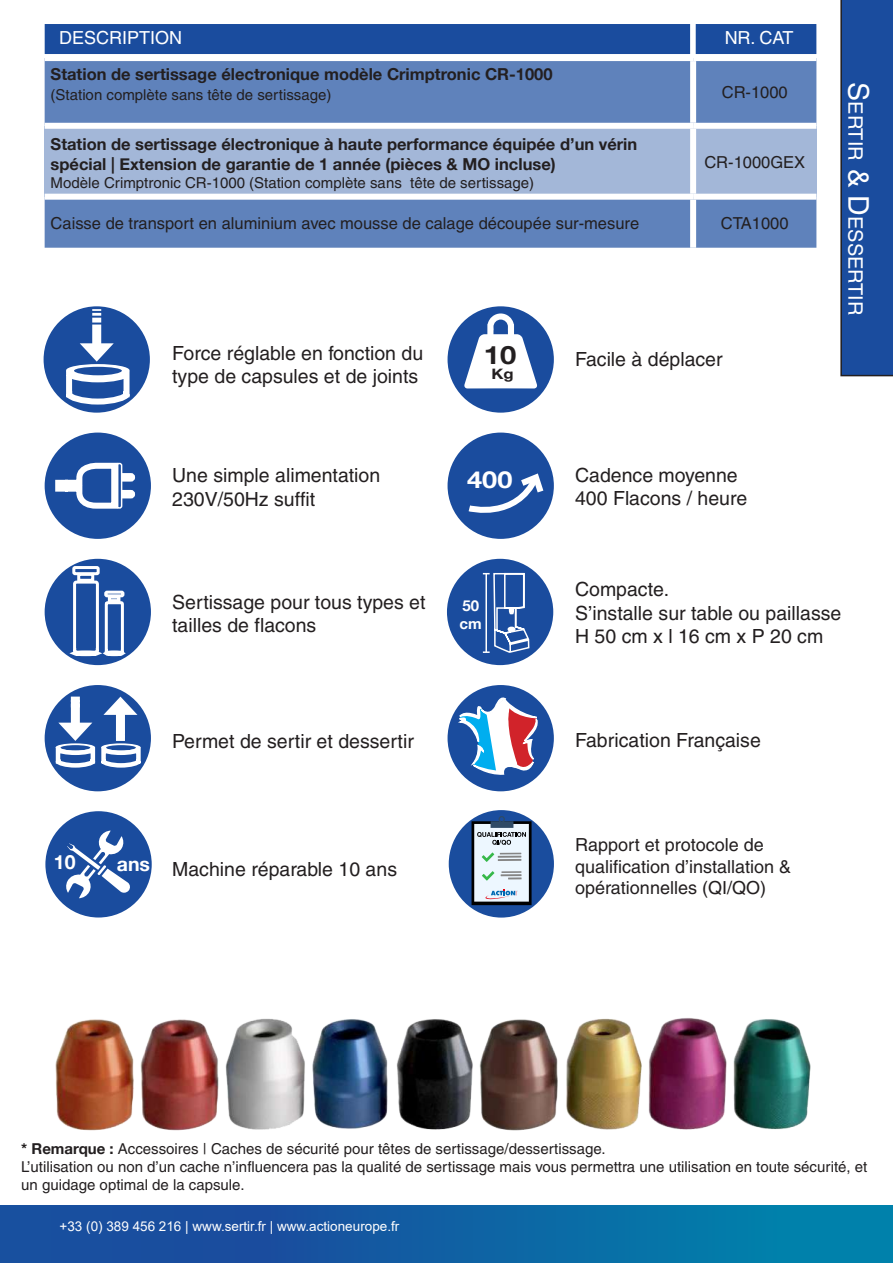
<style>
.page{position:relative;width:893px;height:1263px;background:#fff}
.page>*{position:absolute;margin:0;border:0;box-sizing:border-box;transform-origin:0 0}
.t1{font:700 25.2px "Helvetica Neue";color:#231f20;scale:1.16 1}
.t2{font:700 23.4px "Helvetica Neue";color:#fff;scale:1.16 1}
.t3{font:19.95px "Helvetica";color:#fff}
.t4{font:19.5px/23.4px "Helvetica";color:#231f20}
.t5{font:700 19.5px "Helvetica Neue";color:#fff}
.t6{font:18px/21.6px "Helvetica";color:#231f20}
.t7{font:18px "Helvetica";color:#fff}
.t8{font:700 16.5px/19.8px "Helvetica Neue";color:#231f20}
.t9{font:16.5px "Helvetica";color:#231f20}
.t10{font:15px/18px "Helvetica";color:#231f20}
.t11{font:700 15px/18px "Helvetica Neue";color:#fff}
.t12{font:700 14.4px "Helvetica Neue";color:#231f20;scale:1.16 1}
.t13{font:13.5px "Arial";color:#fff}
.s1{font-size:28.5px}
.s2{font-family:"Helvetica Neue";font-weight:700}
</style>
<div class="page">
<div style="left:0;top:1205px;width:893px;height:58px;background:linear-gradient(to right,#1f429c,#0084ac)"></div>
<div style="left:840px;top:0;width:53px;height:376px;background:#1a4c9e"></div>
<div style="left:45px;top:61px;width:771px;height:187px;background:#5f82bb"></div>
<div style="left:45px;top:126px;width:648px;height:71px;background:#a3b7d8"></div>
<div style="left:693px;top:126px;width:123px;height:71px;background:#a3b7d8"></div>
<div style="left:690px;top:61px;width:6px;height:62px;background:#fff"></div>
<div style="left:45px;top:123px;width:648px;height:6px;background:#fff"></div>
<div style="left:693px;top:123px;width:123px;height:6px;background:#fff"></div>
<div style="left:690px;top:129px;width:6px;height:65px;background:#fff"></div>
<div style="left:45px;top:194px;width:648px;height:6px;background:#fff"></div>
<div style="left:693px;top:194px;width:123px;height:6px;background:#fff"></div>
<div style="left:690px;top:200px;width:6px;height:48px;background:#fff"></div>
<div style="left:45px;top:24px;width:645px;height:30px;background:#1a4c9e"></div>
<div style="left:696px;top:24px;width:120px;height:30px;background:#1a4c9e"></div>
<img style="left:55px;top:1018px;width:756px;height:113px">
<div style="left:44px;top:306px;width:106px;height:107px;background:#1a4c9e;border-radius:50%"></div>
<div style="left:448px;top:306px;width:106px;height:107px;background:#1a4c9e;border-radius:50%"></div>
<div style="left:448px;top:433px;width:106px;height:106px;background:#1a4c9e;border-radius:50%"></div>
<div style="left:447px;top:559px;width:106px;height:106px;background:#1a4c9e;border-radius:50%"></div>
<div style="left:448px;top:685px;width:106px;height:106px;background:#1a4c9e;border-radius:50%"></div>
<div style="left:45px;top:433px;width:106px;height:106px;background:#1a4c9e;border-radius:50%"></div>
<div style="left:45px;top:559px;width:106px;height:106px;background:#1a4c9e;border-radius:50%"></div>
<svg style="left:55px;top:462px;width:81px;height:47px"></svg>
<div style="left:77px;top:573px;width:17px;height:9px;border:3px solid #fff"></div>
<div style="left:72px;top:566px;width:28px;height:9px;border:3px solid #fff"></div>
<svg style="left:72px;top:579px;width:53px;height:78px"></svg>
<div style="left:105px;top:650px;width:19px;height:6px;border:4px solid #fff;border-radius:50%"></div>
<div style="left:104px;top:591px;width:20px;height:6px;border:3px solid #fff"></div>
<svg style="left:464px;top:313px;width:74px;height:75px"></svg>
<svg style="left:468px;top:473px;width:80px;height:47px"></svg>
<svg style="left:456px;top:572px;width:87px;height:204px"></svg>
<div style="left:92px;top:324px;width:9px;height:26px;background:#fff"></div>
<svg style="left:63px;top:343px;width:70px;height:65px"></svg>
<div style="left:92px;top:318px;width:9px;height:5px;background:#fff"></div>
<svg style="left:92px;top:309px;width:9px;height:7px"></svg>
<div style="left:45px;top:685px;width:106px;height:106px;background:#1a4c9e;border-radius:50%"></div>
<div style="left:71px;top:697px;width:9px;height:33px;background:#fff"></div>
<div style="left:116px;top:708px;width:9px;height:33px;background:#fff"></div>
<svg style="left:103px;top:697px;width:34px;height:18px"></svg>
<svg style="left:54px;top:723px;width:89px;height:47px"></svg>
<div style="left:45px;top:811px;width:107px;height:106px;background:#1a4c9e;border-radius:50%"></div>
<svg style="left:66px;top:830px;width:64px;height:68px"></svg>
<div style="left:449px;top:810px;width:105px;height:107px;background:#1a4d9e;border-radius:50%"></div>
<div style="left:471px;top:821px;width:61px;height:84px;background:#000"></div>
<div style="left:474px;top:824px;width:55px;height:78px;background:#edf7ff"></div>
<svg style="left:501px;top:874px;width:21px;height:5px"></svg>
<hr style="left:501px;top:871px;width:20px;height:2px;background:#858585">
<hr style="left:498px;top:856px;width:23px;height:2px;background:#858585">
<hr style="left:498px;top:859px;width:23px;height:2px;background:#858585">
<svg style="left:500px;top:853px;width:21px;height:1px"></svg>
<svg style="left:482px;top:852px;width:12px;height:10px"></svg>
<svg style="left:482px;top:871px;width:12px;height:10px"></svg>
<svg style="left:477px;top:816px;width:49px;height:29px"></svg>
<svg style="left:485px;top:889px;width:33px;height:11px"></svg>
<p class="t7" style="left:59px;top:27px;width:125px">DESCRIPTION</p>
<p class="t7" style="left:725px;top:27px;width:70px">NR. CAT</p>
<p class="t8" style="left:51px;top:64px;width:503px">Station de sertissage électronique modèle Crimptronic CR-1000</p>
<p class="t10" style="left:51px;top:86px;width:282px">(Station complète sans tête de sertissage)</p>
<p class="t9" style="left:722px;top:83px;width:68px">CR-1000</p>
<p class="t8" style="left:51px;top:134px;width:588px">Station de sertissage électronique à haute performance équipée d’un vérin spécial | Extension de garantie de 1 année (pièces &amp; MO incluse)</p>
<p class="t10" style="left:51px;top:174px;width:485px">Modèle Crimptronic CR-1000 (Station complète sans tête de sertissage)</p>
<p class="t9" style="left:704px;top:152px;width:102px">CR-1000GEX</p>
<p class="t9" style="left:51px;top:213px;width:590px">Caisse de transport en aluminium avec mousse de calage découpée sur-mesure</p>
<p class="t9" style="left:721px;top:213px;width:69px">CTA1000</p>
<h3 class="t4" style="left:172px;top:341px;width:252px">Force réglable en fonction du type de capsules et de joints</h3>
<h3 class="t4" style="left:172px;top:464px;width:210px">Une simple alimentation<br>230V/50Hz suffit</h3>
<h1 class="t1" style="left:484px;top:340px;width:29px">10</h1>
<p class="t12" style="left:491px;top:365px;width:21px">Kg</p>
<h2 class="t2" style="left:467px;top:465px;width:40px">400</h2>
<h3 class="t4" style="left:575px;top:347px;width:149px">Facile à déplacer</h3>
<h3 class="t4" style="left:575px;top:463px;width:174px">Cadence moyenne<br>400 Flacons / heure</h3>
<h3 class="t3" style="left:867px;top:82px;width:234px;rotate:90deg"><span class="s1">S</span>ertir <span class="s1">&amp; D</span>essertir</h3>
<h3 class="t4" style="left:172px;top:590px;width:255px">Sertissage pour tous types et tailles de flacons</h3>
<p class="t11" style="left:460px;top:597px;width:24px">50 cm</p>
<h3 class="t4" style="left:172px;top:729px;width:243px">Permet de sertir et dessertir</h3>
<h3 class="t5" style="left:54px;top:850px;width:23px">10</h3>
<h3 class="t5" style="left:117px;top:852px;width:35px">ans</h3>
<h3 class="t4" style="left:172px;top:857px;width:226px">Machine réparable 10 ans</h3>
<h3 class="t4" style="left:575px;top:578px;width:268px">Compacte.<br>S’installe sur table ou paillasse<br>H 50 cm x l 16 cm x P 20 cm</h3>
<h3 class="t4" style="left:575px;top:729px;width:187px">Fabrication Française</h3>
<p class="t6" style="left:575px;top:834px;width:218px">Rapport et protocole de qualification d’installation &amp; opérationnelles (QI/QO)</p>
<p class="t10" style="left:21px;top:1140px;width:848px"><span class="s2">* Remarque :</span> Accessoires | Caches de sécurité pour têtes de sertissage/dessertissage.<br>L’utilisation ou non d’un cache n’influencera pas la qualité de sertissage mais vous permettra une utilisation en toute sécurité, et un guidage optimal de la capsule.</p>
<p class="t13" style="left:60px;top:1217px;width:341px">+33 (0) 389 456 216 | www.sertir.fr | www.actioneurope.fr</p>
</div>
